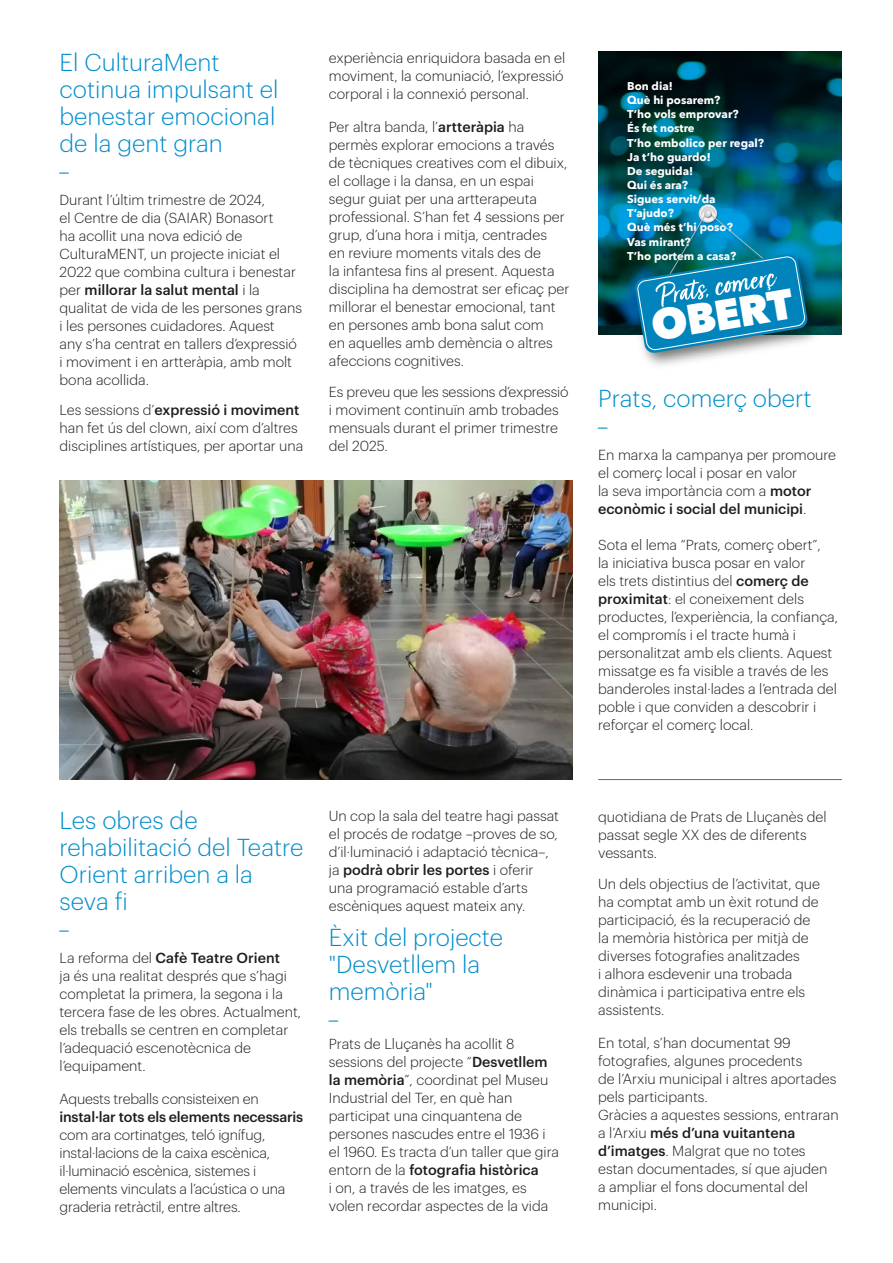
<style>
.page{position:relative;width:893px;height:1263px;background:#fff}
.page>*{position:absolute;margin:0;border:0;box-sizing:border-box;transform-origin:0 0}
.t1{font:800 42.45px "Avenir Next";color:#fff}
.t2{font:300 24px/27px "Graphik";color:#008ecc}
.t3{font:300 14.25px/18px "Graphik";color:#1d1d1b}
.t4{font:500 14.25px "Graphik";letter-spacing:-.015em;color:#1d1d1b}
.t5{font:700 11.25px/14.1px "Avenir Next";color:#fff}
.s1{font-weight:500}
</style>
<div class="page">
<img style="left:60px;top:480px;width:513px;height:299px">
<hr style="left:598px;top:779px;width:244px;height:1px;background:#008ecc">
<svg style="left:598px;top:52px;width:244px;height:282px;background:#004857"></svg>
<svg style="left:601px;top:53px;width:238px;height:301px;background:#0f5c72"></svg>
<h2 class="t2" style="left:60px;top:47px;width:220px">El CulturaMent cotinua impulsant el benestar emocional de la gent gran</h2>
<h2 class="t2" style="left:60px;top:146px;width:11px">_</h2>
<p class="t3" style="left:60px;top:189px;width:244px">Durant l’últim trimestre de 2024,<br>el Centre de dia (SAIAR) Bonasort<br>ha acollit una nova edició de<br>CulturaMENT, un projecte iniciat el<br>2022 que combina cultura i benestar per <span class="s1">millorar la salut mental</span> i la qualitat de vida de les persones grans i les persones cuidadores. Aquest<br>any s’ha centrat en tallers d’expressió i moviment i en artteràpia, amb molt bona acollida.</p>
<p class="t3" style="left:60px;top:400px;width:245px">Les sessions d’<span class="s1">expressió i moviment </span>han fet ús del clown, així com d’altres disciplines artístiques, per aportar una</p>
<p class="t3" style="left:329px;top:48px;width:238px">experiència enriquidora basada en el moviment, la comuniació, l’expressió corporal i la connexió personal.</p>
<p class="t3" style="left:329px;top:117px;width:242px">Per altra banda, l’<span class="s1">artteràpia</span> ha permès explorar emocions a través de tècniques creatives com el dibuix, el collage i la dansa, en un espai segur guiat per una artterapeuta professional. S’han fet 4 sessions per grup, d’una hora i mitja, centrades<br>en reviure moments vitals des de<br>la infantesa fins al present. Aquesta disciplina ha demostrat ser eficaç per millorar el benestar emocional, tant en persones amb bona salut com<br>en aquelles amb demència o altres afeccions cognitives.</p>
<p class="t3" style="left:329px;top:382px;width:241px">Es preveu que les sessions d’expressió i moviment continuïn amb trobades mensuals durant el primer trimestre del 2025.</p>
<p class="t5" style="left:627px;top:79px;width:138px">Bon dia!<br>Què hi posarem?<br>T’ho vols emprovar?<br>És fet nostre<br>T’ho embolico per regal?<br>Ja t’ho guardo!<br>De seguida!<br>Qui és ara?<br>Sigues servit/da<br>T’ajudo?<br>Què més t’hi poso?<br>Vas mirant?<br>T’ho portem a casa?</p>
<h1 class="t1" style="left:647px;top:301px;width:145px;rotate:-10deg">OBERT</h1>
<h2 class="t2" style="left:598px;top:387px;width:215px;line-height:18px">Prats, comerç obert _</h2>
<p class="t3" style="left:598px;top:444px;width:239px">En marxa la campanya per promoure el comerç local i posar en valor<br>la seva importància com a <span class="s1">motor econòmic i social del municipi</span>.</p>
<p class="t3" style="left:598px;top:534px;width:241px">Sota el lema “Prats, comerç obert”,<br>la iniciativa busca posar en valor<br>els trets distintius del <span class="s1">comerç de proximitat</span>: el coneixement dels productes, l’experiència, la confiança, el compromís i el tracte humà i personalitzat amb els clients. Aquest missatge es fa visible a través de les banderoles instal·lades a l’entrada del poble i que conviden a descobrir i reforçar el comerç local.</p>
<h2 class="t2" style="left:60px;top:805px;width:245px">Les obres de rehabilitació del Teatre<br>Orient arriben a la seva fi</h2>
<h2 class="t2" style="left:60px;top:904px;width:11px">_</h2>
<p class="t3" style="left:60px;top:948px;width:243px">La reforma del <span class="s1">Cafè Teatre Orient<br></span>ja és una realitat després que s’hagi completat la primera, la segona i la tercera fase de les obres. Actualment, els treballs se centren en completar l’adequació escenotècnica de l’equipament.</p>
<p class="t3" style="left:60px;top:1088px;width:201px">Aquests treballs consisteixen en</p>
<p class="t4" style="left:60px;top:1106px;width:245px">instal·lar tots els elements necessaris</p>
<p class="t3" style="left:60px;top:1124px;width:227px">com ara cortinatges, teló ignífug, instal·lacions de la caixa escènica, il·luminació escènica, sistemes i elements vinculats a l’acústica o una graderia retràctil, entre altres.</p>
<p class="t3" style="left:329px;top:806px;width:232px">Un cop la sala del teatre hagi passat el procés de rodatge –proves de so, d’il·luminació i adaptació tècnica–, ja <span class="s1">podrà obrir les portes</span> i oferir una programació estable d’arts escèniques aquest mateix any.</p>
<h2 class="t2" style="left:329px;top:922px;width:176px">Èxit del projecte "Desvetllem la memòria"</h2>
<h2 class="t2" style="left:329px;top:994px;width:11px">_</h2>
<p class="t3" style="left:329px;top:1034px;width:232px">Prats de Lluçanès ha acollit 8 sessions del projecte “<span class="s1">Desvetllem la memòria</span>”, coordinat pel Museu<br>Industrial del Ter, en què han participat una cinquantena de persones nascudes entre el 1936 i el 1960. Es tracta d’un taller que gira entorn de la <span class="s1">fotografia històrica<br></span>i on, a través de les imatges, es volen recordar aspectes de la vida</p>
<p class="t3" style="left:598px;top:806px;width:230px">quotidiana de Prats de Lluçanès del passat segle XX des de diferents vessants.</p>
<p class="t3" style="left:598px;top:874px;width:223px">Un dels objectius de l’activitat, que ha comptat amb un èxit rotund de participació, és la recuperació de la memòria històrica per mitjà de diverses fotografies analitzades<br>i alhora esdevenir una trobada dinàmica i participativa entre els assistents.</p>
<p class="t3" style="left:598px;top:1033px;width:242px">En total, s’han documentat 99 fotografies, algunes procedents<br>de l’Arxiu municipal i altres aportades pels participants.<br>Gràcies a aquestes sessions, entraran a l’Arxiu <span class="s1">més d’una vuitantena d’imatges</span>. Malgrat que no totes estan documentades, sí que ajuden<br>a ampliar el fons documental del municipi.</p>
</div>
